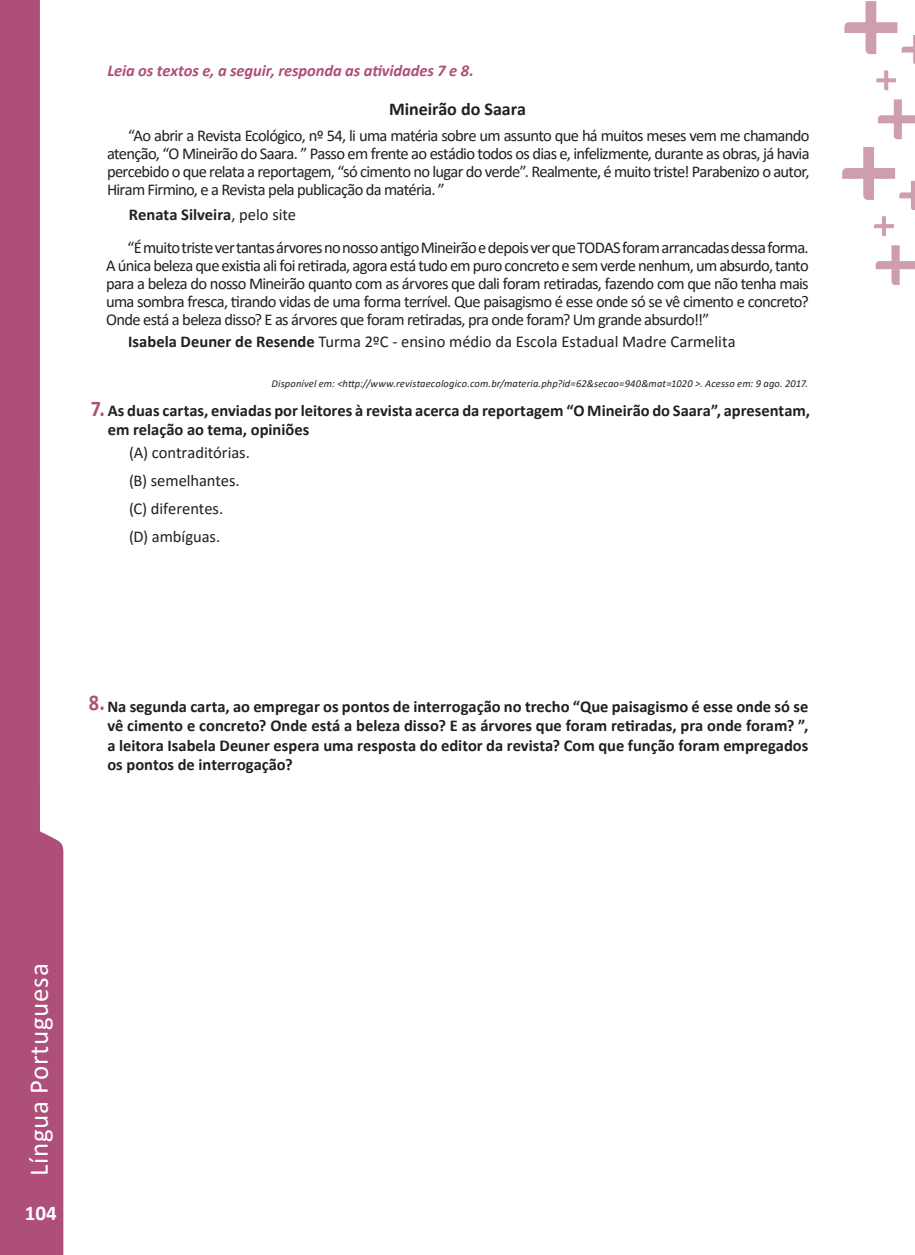
<style>
.page{position:relative;width:915px;height:1255px;background:#fff}
.page>*{position:absolute;margin:0;border:0;box-sizing:border-box;transform-origin:0 0}
.t1{font:27px "Calibri";letter-spacing:.025em;color:#fff}
.t2{font:700 22.5px "Calibri";color:#ae4f79;scale:.9 1}
.t3{font:700 21px "Calibri";color:#fff}
.t4{font:700 18px "Calibri";letter-spacing:-.005em;color:#231f20}
.t5{font:16.5px/18px "Calibri";letter-spacing:-.04em;color:#231f20;text-align:justify}
.t6{font:700 16.5px/19.5px "Calibri";color:#231f20}
.t7{font:16.5px "Calibri";color:#231f20}
.t8{font:16.5px/28px "Calibri";letter-spacing:-.005em;color:#231f20}
.t9{font:italic 700 16.5px "Calibri";letter-spacing:-.005em;color:#ae4f79}
.t10{font:italic 10.5px "Calibri";letter-spacing:.015em;color:#231f20}
.s1{font-weight:700}
</style>
<div class="page">
<svg style="left:0;top:0;width:63px;height:1254px;fill:#ae4f79"></svg>
<svg style="left:844px;top:1px;width:70px;height:63px"></svg>
<svg style="left:876px;top:70px;width:19px;height:20px"></svg>
<svg style="left:878px;top:99px;width:36px;height:40px"></svg>
<svg style="left:842px;top:147px;width:72px;height:63px"></svg>
<svg style="left:874px;top:216px;width:19px;height:20px"></svg>
<svg style="left:875px;top:245px;width:39px;height:40px"></svg>
<p class="t9" style="left:107px;top:59px;width:368px">Leia os textos e, a seguir, responda as atividades 7 e 8.</p>
<p class="t4" style="left:389px;top:96px;width:138px">Mineirão do Saara</p>
<p class="t5" style="left:107px;top:126px;width:703px;text-indent:21px">“Ao abrir a Revista Ecológico, nº 54, li uma matéria sobre um assunto que há muitos meses vem me chamando atenção, “O Mineirão do Saara. ” Passo em frente ao estádio todos os dias e, infelizmente, durante as obras, já havia percebido o que relata a reportagem, “só cimento no lugar do verde”. Realmente, é muito triste! Parabenizo o autor, Hiram Firmino, e a Revista pela publicação da matéria. ”</p>
<p class="t5" style="left:127px;top:198px;width:682px;line-height:32.4px"><span class="s1">Renata Silveira</span>, pelo site<br>“É muito triste ver tantas árvores no nosso antigo Mineirão e depois ver que TODAS foram arrancadas dessa forma.</p>
<p class="t5" style="left:106px;top:255px;width:703px">A única beleza que existia ali foi retirada, agora está tudo em puro concreto e sem verde nenhum, um absurdo, tanto para a beleza do nosso Mineirão quanto com as árvores que dali foram retiradas, fazendo com que não tenha mais uma sombra fresca, tirando vidas de uma forma terrível. Que paisagismo é esse onde só se vê cimento e concreto?<br>Onde está a beleza disso? E as árvores que foram retiradas, pra onde foram? Um grande absurdo!!”</p>
<p class="t7" style="left:128px;top:330px;width:608px"><span class="s1">Isabela Deuner de Resende</span> Turma 2ºC - ensino médio da Escola Estadual Madre Carmelita</p>
<p class="t10" style="left:271px;top:376px;width:538px">Disponível em: &lt;http://www.revistaecologico.com.br/materia.php?id=62&amp;secao=940&amp;mat=1020 &gt;. Acesso em: 9 ago. 2017.</p>
<p class="t6" style="left:108px;top:400px;width:703px">As duas cartas, enviadas por leitores à revista acerca da reportagem “O Mineirão do Saara”, apresentam, em relação ao tema, opiniões</p>
<h2 class="t2" style="left:91px;top:392px;width:17px">7.</h2>
<p class="t8" style="left:129px;top:437px;width:122px">(A) contraditórias. (B) semelhantes. (C) diferentes.<br>(D) ambíguas.</p>
<h2 class="t2" style="left:89px;top:687px;width:19px">8.</h2>
<p class="t6" style="left:107px;top:695px;width:702px;text-align:justify">Na segunda carta, ao empregar os pontos de interrogação no trecho “Que paisagismo é esse onde só se vê cimento e concreto? Onde está a beleza disso? E as árvores que foram retiradas, pra onde foram? ”, a leitora Isabela Deuner espera uma resposta do editor da revista? Com que função foram empregados os pontos de interrogação?</p>
<h1 class="t1" style="left:20px;top:1176px;width:214px;rotate:-90deg">Língua Portuguesa</h1>
<p class="t3" style="left:25px;top:1197px;width:33px">104</p>
</div>
